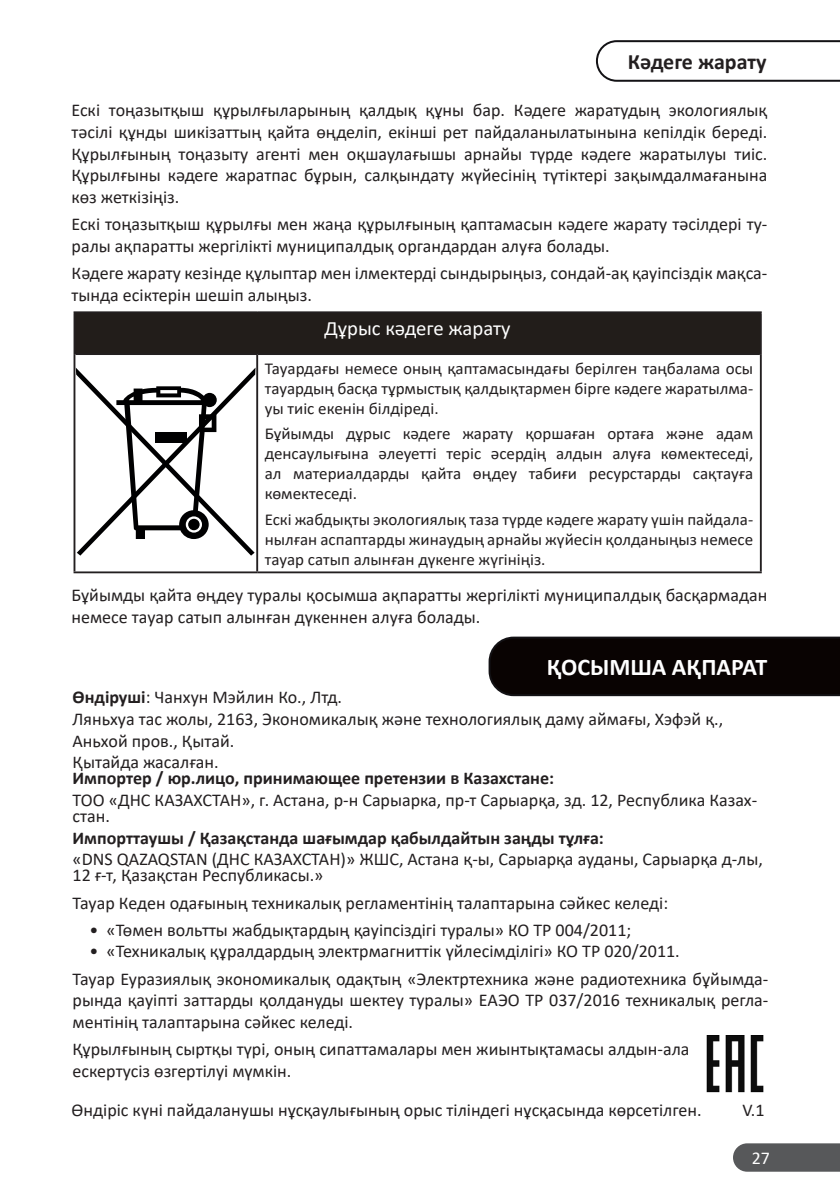
<style>
.page{position:relative;width:840px;height:1191px;background:#fff}
.page>*{position:absolute;margin:0;border:0;box-sizing:border-box;transform-origin:0 0}
.Заголовок_раздела{font:700 24px "Calibri";color:#fff}
.Подзаголовок{font:700 22px "Calibri";color:#231f20}
.t1{font:20.4px "Calibri";color:#fff}
.t2{font:18px/21.6px "Calibri";color:#231f20}
.t3{font:700 18px "Calibri";color:#231f20}
.t4{font:18px "Calibri";color:#fff}
.t5{font:16.6px/20px "Calibri";color:#231f20;text-align:justify}
.s1{font-weight:700}
</style>
<div class="page">
<div style="left:733px;top:1143px;width:106px;height:28px;background:#57585a"></div>
<svg style="left:488px;top:636px;width:351px;height:60px;background:#0f0a09"></svg>
<div style="left:74px;top:312px;width:686px;height:42px;background:#221d1a"></div>
<hr style="left:73px;top:311px;width:184px;height:2px;background:#231f20">
<hr style="left:257px;top:311px;width:504px;height:2px;background:#231f20">
<hr style="left:75px;top:353px;width:182px;height:2px;background:#231f20">
<hr style="left:257px;top:353px;width:502px;height:2px;background:#231f20">
<hr style="left:73px;top:571px;width:184px;height:2px;background:#231f20">
<hr style="left:257px;top:571px;width:504px;height:2px;background:#231f20">
<hr style="left:73px;top:313px;width:2px;height:41px;background:#231f20">
<hr style="left:759px;top:313px;width:2px;height:41px;background:#231f20">
<hr style="left:73px;top:354px;width:2px;height:217px;background:#231f20">
<hr style="left:256px;top:355px;width:2px;height:216px;background:#231f20">
<hr style="left:759px;top:354px;width:2px;height:217px;background:#231f20">
<svg style="left:76px;top:368px;width:179px;height:187px"></svg>
<div style="left:155px;top:432px;width:31px;height:11px;background:#000001"></div>
<div style="left:188px;top:519px;width:11px;height:11px;background:#000001;border-radius:50%"></div>
<img style="left:706px;top:1035px;width:58px;height:58px">
<svg style="left:595px;top:40px;width:244px;height:42px"></svg>
<p class="Подзаголовок" style="left:627px;top:46px;width:140px">Кәдеге жарату</p>
<p class="t2" style="left:72px;top:99px;width:697px;text-align:justify">Ескі тоңазытқыш құрылғыларының қалдық құны бар. Кәдеге жаратудың экологиялық тәсілі құнды шикізаттың қайта өңделіп, екінші рет пайдаланылатынына кепілдік береді.<br>Құрылғының тоңазыту агенті мен оқшаулағышы арнайы түрде кәдеге жаратылуы тиіс.<br>Құрылғыны кәдеге жаратпас бұрын, салқындату жүйесінің түтіктері зақымдалмағанына көз жеткізіңіз.</p>
<p class="t2" style="left:72px;top:213px;width:697px">Ескі тоңазытқыш құрылғы мен жаңа құрылғының қаптамасын кәдеге жарату тәсілдері ту&shy;ралы ақпаратты жергілікті муниципалдық органдардан алуға болады.</p>
<p class="t2" style="left:72px;top:262px;width:697px">Кәдеге жарату кезінде құлыптар мен ілмектерді сындырыңыз, сондай-ақ қауіпсіздік мақса&shy;тында есіктерін шешіп алыңыз.</p>
<p class="t1" style="left:324px;top:314px;width:187px">Дұрыс кәдеге жарату</p>
<p class="t5" style="left:264px;top:358px;width:489px">Тауардағы немесе оның қаптамасындағы берілген таңбалама осы тауардың басқа тұрмыстық қалдықтармен бірге кәдеге жаратылма&shy;уы тиіс екенін білдіреді.</p>
<p class="t5" style="left:264px;top:423px;width:489px">Бұйымды дұрыс кәдеге жарату қоршаған ортаға және адам денсаулығына әлеуетті теріс әсердің алдын алуға көмектеседі, ал материалдарды қайта өңдеу табиғи ресурстарды сақтауға көмектеседі.</p>
<p class="t5" style="left:264px;top:509px;width:489px">Ескі жабдықты экологиялық таза түрде кәдеге жарату үшін пайдала&shy;нылған аспаптарды жинаудың арнайы жүйесін қолданыңыз немесе тауар сатып алынған дүкенге жүгініңіз.</p>
<p class="t2" style="left:72px;top:584px;width:697px">Бұйымды қайта өңдеу туралы қосымша ақпаратты жергілікті муниципалдық басқармадан немесе тауар сатып алынған дүкеннен алуға болады.</p>
<p class="Заголовок_раздела" style="left:546px;top:650px;width:222px">ҚОСЫМША АҚПАРАТ</p>
<p class="t2" style="left:72px;top:686px;width:271px"><span class="s1">Өндіруші</span>: Чанхун Мэйлин Ко., Лтд.</p>
<p class="t2" style="left:72px;top:708px;width:652px">Ляньхуа тас жолы, 2163, Экономикалық және технологиялық даму аймағы, Хэфэй қ.,<br>Аньхой пров., Қытай.<br>Қытайда жасалған.</p>
<p class="t3" style="left:72px;top:765px;width:483px">Импортер / юр.лицо, принимающее претензии в Казахстане:</p>
<p class="t2" style="left:72px;top:791px;width:685px;line-height:16px">ТОО «ДНС КАЗАХСТАН», г. Астана, р-н Сарыарка, пр-т Сарыарқа, зд. 12, Республика Казах&shy;стан.</p>
<p class="t3" style="left:72px;top:825px;width:532px">Импорттаушы / Қазақстанда шағымдар қабылдайтын заңды тұлға:</p>
<p class="t2" style="left:72px;top:851px;width:691px;line-height:16px">«DNS QAZAQSTAN (ДНС КАЗАХСТАН)» ЖШС, Астана қ-ы, Сарыарқа ауданы, Сарыарқа д-лы,<br>12 ғ-т, Қазақстан Республикасы.»</p>
<p class="t2" style="left:72px;top:891px;width:597px">Тауар Кеден одағының техникалық регламентінің талаптарына сәйкес келеді:</p>
<p class="t2" style="left:89px;top:918px;width:543px">• «Төмен вольтты жабдықтардың қауіпсіздігі туралы» КО ТР 004/2011;</p>
<p class="t2" style="left:89px;top:940px;width:591px">• «Техникалық құралдардың электрмагниттік үйлесімділігі» КО ТР 020/2011.</p>
<p class="t2" style="left:72px;top:967px;width:697px;text-align:justify">Тауар Еуразиялық экономикалық одақтың «Электртехника және радиотехника бұйымда&shy;рында қауіпті заттарды қолдануды шектеу туралы» ЕАЭО ТР 037/2016 техникалық регла&shy;ментінің талаптарына сәйкес келеді.</p>
<p class="t2" style="left:72px;top:1038px;width:618px">Құрылғының сыртқы түрі, оның сипаттамалары мен жиынтықтамасы алдын-ала ескертусіз өзгертілуі мүмкін.</p>
<p class="t2" style="left:72px;top:1098px;width:631px">Өндіріс күні пайдаланушы нұсқаулығының орыс тіліндегі нұсқасында көрсетілген.</p>
<p class="t2" style="left:742px;top:1098px;width:24px">V.1</p>
<p class="t4" style="left:751px;top:1145px;width:20px">27</p>
</div>
